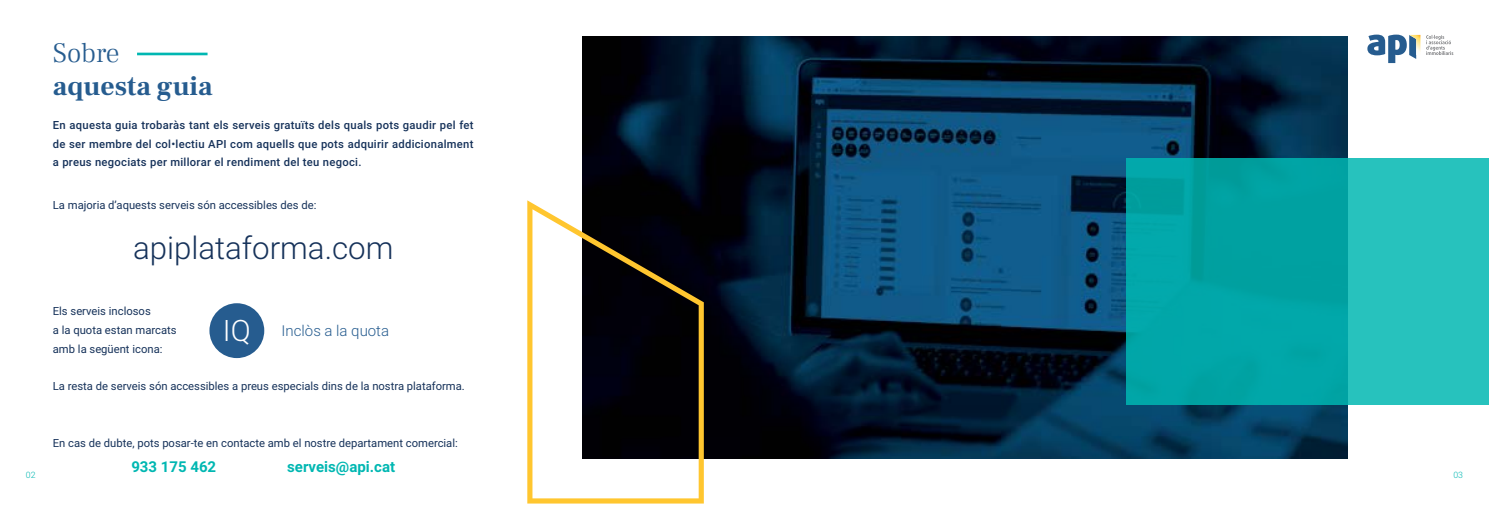
<style>
.page{position:relative;width:1489px;height:525px;background:#fff}
.page>*{position:absolute;margin:0;border:0;box-sizing:border-box;transform-origin:0 0}
.t1{font:300 31.25px "Roboto";color:#16325a}
.t2{font:300 29.5px "Roboto";color:#fff}
.t3{font:700 27.5px "Frank Ruhl Libre";color:#265c8f}
.t4{font:300 27.5px "Frank Ruhl Libre";letter-spacing:-.01em;color:#265c8f}
.t5{font:700 15px "Roboto";color:#00b7b2}
.t6{font:300 15px "Roboto";color:#265c8f}
.t7{font:11.25px/18.8px "Roboto";color:#16325a}
.t8{font:500 11.25px/18.8px "Roboto";letter-spacing:.025em;color:#16325a;text-align:justify}
.t9{font:300 8.75px "Roboto";color:#00b7b2}
</style>
<div class="page">
<svg style="left:1367px;top:35px;width:86px;height:28px"></svg>
<img style="left:582px;top:37px;width:765px;height:421px">
<hr style="left:137px;top:53px;width:70px;height:2px;background:#00b7b2">
<div style="left:209px;top:303px;width:55px;height:55px;background:#265c8f;border-radius:50%"></div>
<svg style="left:1126px;top:158px;width:362px;height:247px;background:#0fafae"></svg>
<svg style="left:527px;top:200px;width:176px;height:303px"></svg>
<h3 class="t4" style="left:53px;top:36px;width:68px">Sobre</h3>
<h3 class="t3" style="left:53px;top:69px;width:161px">aquesta guia</h3>
<p class="t8" style="left:53px;top:115px;width:422px">En aquesta guia trobaràs tant els serveis gratuïts dels quals pots gaudir pel fet de ser membre del col•lectiu API com aquells que pots adquirir addicionalment a preus negociats per millorar el rendiment del teu negoci.</p>
<p class="t7" style="left:53px;top:195px;width:265px">La majoria d’aquests serveis són accessibles des de:</p>
<h1 class="t1" style="left:133px;top:226px;width:262px">apiplataforma.com</h1>
<p class="t7" style="left:53px;top:301px;width:125px">Els serveis inclosos<br>a la quota estan marcats amb la següent icona:</p>
<p class="t7" style="left:53px;top:376px;width:413px">La resta de serveis són accessibles a preus especials dins de la nostra plataforma.</p>
<h2 class="t2" style="left:223px;top:309px;width:29px">IQ</h2>
<h3 class="t6" style="left:281px;top:320px;width:109px">Inclòs a la quota</h3>
<p class="t7" style="left:53px;top:432px;width:406px">En cas de dubte, pots posar-te en contacte amb el nostre departament comercial:</p>
<h3 class="t5" style="left:131px;top:455px;width:86px">933 175 462</h3>
<h3 class="t5" style="left:287px;top:455px;width:109px">serveis@api.cat</h3>
<p class="t9" style="left:26px;top:469px;width:11px">02</p>
<p class="t9" style="left:1453px;top:469px;width:11px">03</p>
</div>
